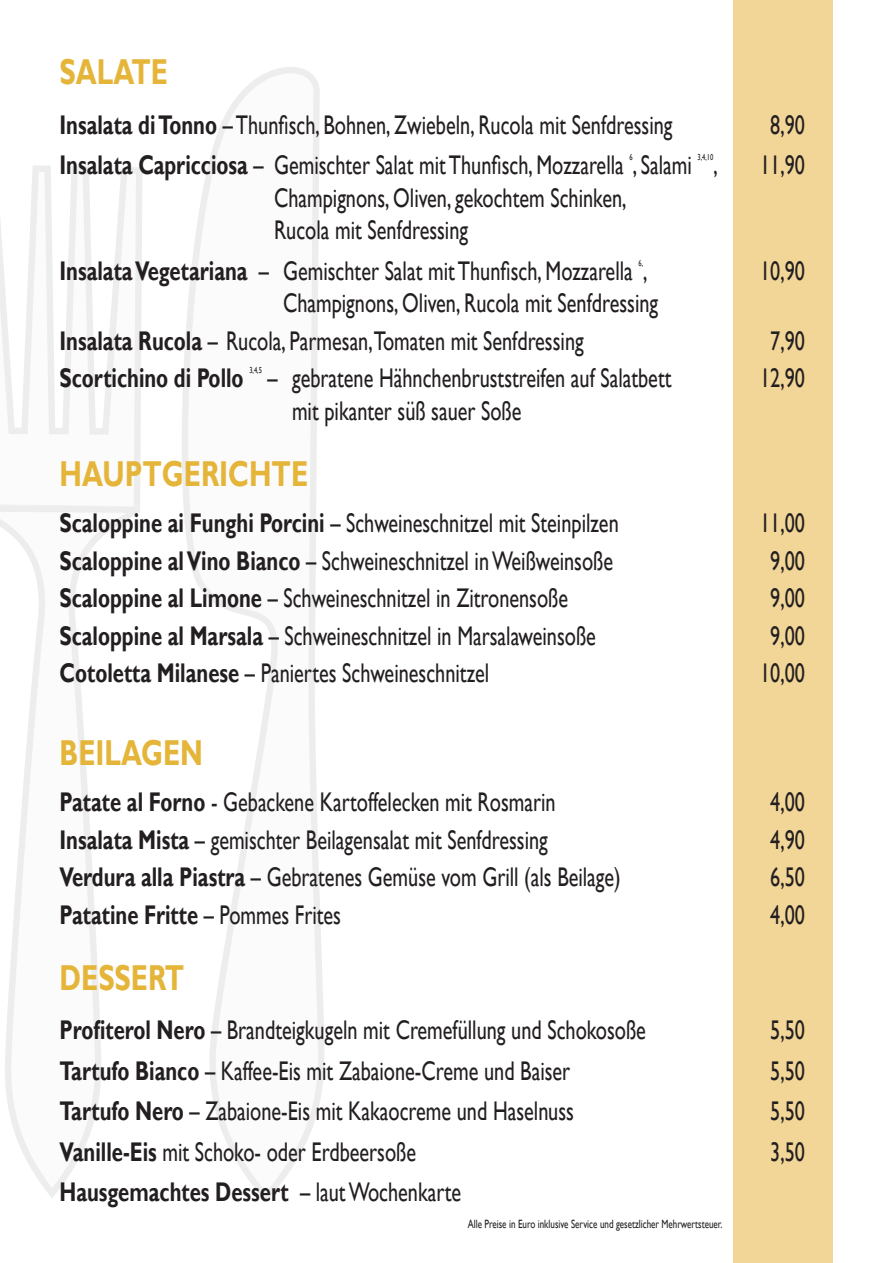
<style>
.page{position:relative;width:893px;height:1263px;background:#fff}
.page>*{position:absolute;margin:0;border:0;box-sizing:border-box;transform-origin:0 0}
.t1{font:700 36px "Gill Sans";color:#e5b53a;scale:.75 1}
.t2{font:27px/32.4px "Gill Sans";color:#231f20;scale:.75 1}
.t3{font:700 27px "Gill Sans";color:#231f20;scale:.75 1}
.t4{font:12px "Gill Sans";color:#231f20;scale:.75 1}
.t5{font:8.7px "Gill Sans";color:#231f20;scale:.75 1}
.s1{font-weight:700}
.s2{font-weight:400}
</style>
<div class="page">
<svg style="left:0;top:166px;width:142px;height:347px"></svg>
<svg style="left:0;top:505px;width:139px;height:693px"></svg>
<svg style="left:182px;top:67px;width:142px;height:1134px"></svg>
<div style="left:733px;top:0;width:100px;height:1263px;background:#f2d698"></div>
<h1 class="t1" style="left:60px;top:51px;width:146px">SALATE</h1>
<p class="t2" style="left:60px;top:109px;width:819px"><span class="s1">Insalata di Tonno</span> – Thunfisch, Bohnen, Zwiebeln, Rucola mit Senfdressing</p>
<p class="t2" style="left:770px;top:109px;width:48px">8,90</p>
<p class="t2" style="left:60px;top:150px;width:845px"><span class="s1">Insalata Capricciosa</span> – Gemischter Salat mit Thunfisch, Mozzarella , Salami</p>
<p class="t5" style="left:629px;top:152px;width:6px">6</p>
<p class="t5" style="left:697px;top:152px;width:23px">3,4,10</p>
<p class="t2" style="left:760px;top:150px;width:61px">11,90</p>
<p class="t2" style="left:713px;top:150px;width:7px">,</p>
<p class="t2" style="left:274px;top:182px;width:472px">Champignons, Oliven, gekochtem Schinken,<br>Rucola mit Senfdressing</p>
<p class="t2" style="left:60px;top:255px;width:786px"><span class="s1">Insalata Vegetariana</span> – Gemischter Salat mit Thunfisch, Mozzarella ,</p>
<p class="t5" style="left:638px;top:258px;width:8px">6,</p>
<p class="t2" style="left:760px;top:255px;width:61px">10,90</p>
<p class="t2" style="left:60px;top:285px;width:800px;line-height:37.5px;text-indent:223px">Champignons, Oliven, Rucola mit Senfdressing<br><span class="s1">Insalata Rucola</span> – Rucola, Parmesan,Tomaten mit Senfdressing</p>
<p class="t2" style="left:770px;top:325px;width:48px">7,90</p>
<p class="t3" style="left:59px;top:362px;width:247px">Scortichino di Pollo</p>
<p class="t5" style="left:249px;top:365px;width:18px">3,4,5</p>
<p class="t2" style="left:268px;top:362px;width:540px">– gebratene Hähnchenbruststreifen auf Salatbett</p>
<p class="t2" style="left:760px;top:362px;width:61px">12,90</p>
<p class="t2" style="left:292px;top:395px;width:307px">mit pikanter süß sauer Soße</p>
<h1 class="t1" style="left:60px;top:452px;width:333px">HAUPTGERICHTE</h1>
<p class="t2" style="left:60px;top:507px;width:747px"><span class="s1">Scaloppine ai Funghi Porcini</span> – Schweineschnitzel mit Steinpilzen</p>
<p class="t2" style="left:760px;top:507px;width:61px">11,00</p>
<p class="t2" style="left:60px;top:545px;width:740px"><span class="s1">Scaloppine al Vino Bianco</span> – Schweineschnitzel in Weißweinsoße</p>
<p class="t2" style="left:770px;top:545px;width:48px">9,00</p>
<p class="t2" style="left:60px;top:582px;width:680px"><span class="s1">Scaloppine al Limone</span> – Schweineschnitzel in Zitronensoße</p>
<p class="t2" style="left:770px;top:582px;width:48px">9,00</p>
<p class="t2" style="left:60px;top:620px;width:717px"><span class="s1">Scaloppine al Marsala</span> – Schweineschnitzel in Marsalaweinsoße</p>
<p class="t2" style="left:770px;top:620px;width:48px">9,00</p>
<p class="t2" style="left:59px;top:657px;width:575px"><span class="s1">Cotoletta Milanese</span> – Paniertes Schweineschnitzel</p>
<p class="t2" style="left:760px;top:657px;width:61px">10,00</p>
<h1 class="t1" style="left:60px;top:731px;width:193px">BEILAGEN</h1>
<p class="t2" style="left:60px;top:786px;width:663px"><span class="s1">Patate al Forno</span> - Gebackene Kartoffelecken mit Rosmarin</p>
<p class="t2" style="left:770px;top:786px;width:48px">4,00</p>
<p class="t2" style="left:60px;top:824px;width:653px"><span class="s1">Insalata Mista</span> – gemischter Beilagensalat mit Senfdressing</p>
<p class="t2" style="left:770px;top:824px;width:48px">4,90</p>
<p class="t2" style="left:60px;top:861px;width:750px"><span class="s1">Verdura alla Piastra</span> – Gebratenes Gemüse vom Grill (als Beilage)</p>
<p class="t2" style="left:770px;top:861px;width:48px">6,50</p>
<p class="t3" style="left:59px;top:898px;width:377px">Patatine Fritte <span class="s2">– Pommes Frites</span></p>
<p class="t2" style="left:770px;top:899px;width:48px">4,00</p>
<h1 class="t1" style="left:60px;top:956px;width:168px">DESSERT</h1>
<p class="t2" style="left:60px;top:1014px;width:783px"><span class="s1">Profiterol Nero</span> – Brandteigkugeln mit Cremefüllung und Schokosoße</p>
<p class="t2" style="left:770px;top:1014px;width:48px">5,50</p>
<p class="t2" style="left:60px;top:1055px;width:682px"><span class="s1">Tartufo Bianco</span> – Kaffee-Eis mit Zabaione-Creme und Baiser</p>
<p class="t2" style="left:770px;top:1055px;width:48px">5,50</p>
<p class="t2" style="left:60px;top:1095px;width:687px"><span class="s1">Tartufo Nero</span> – Zabaione-Eis mit Kakaocreme und Haselnuss</p>
<p class="t2" style="left:770px;top:1095px;width:48px">5,50</p>
<p class="t2" style="left:60px;top:1136px;width:477px"><span class="s1">Vanille-Eis</span> mit Schoko- oder Erdbeersoße</p>
<p class="t2" style="left:770px;top:1136px;width:48px">3,50</p>
<p class="t3" style="left:60px;top:1176px;width:537px">Hausgemachtes Dessert <span class="s2">– laut Wochenkarte</span></p>
<p class="t4" style="left:468px;top:1217px;width:341px">Alle Preise in Euro inklusive Service und gesetzlicher Mehrwertsteuer.</p>
</div>
